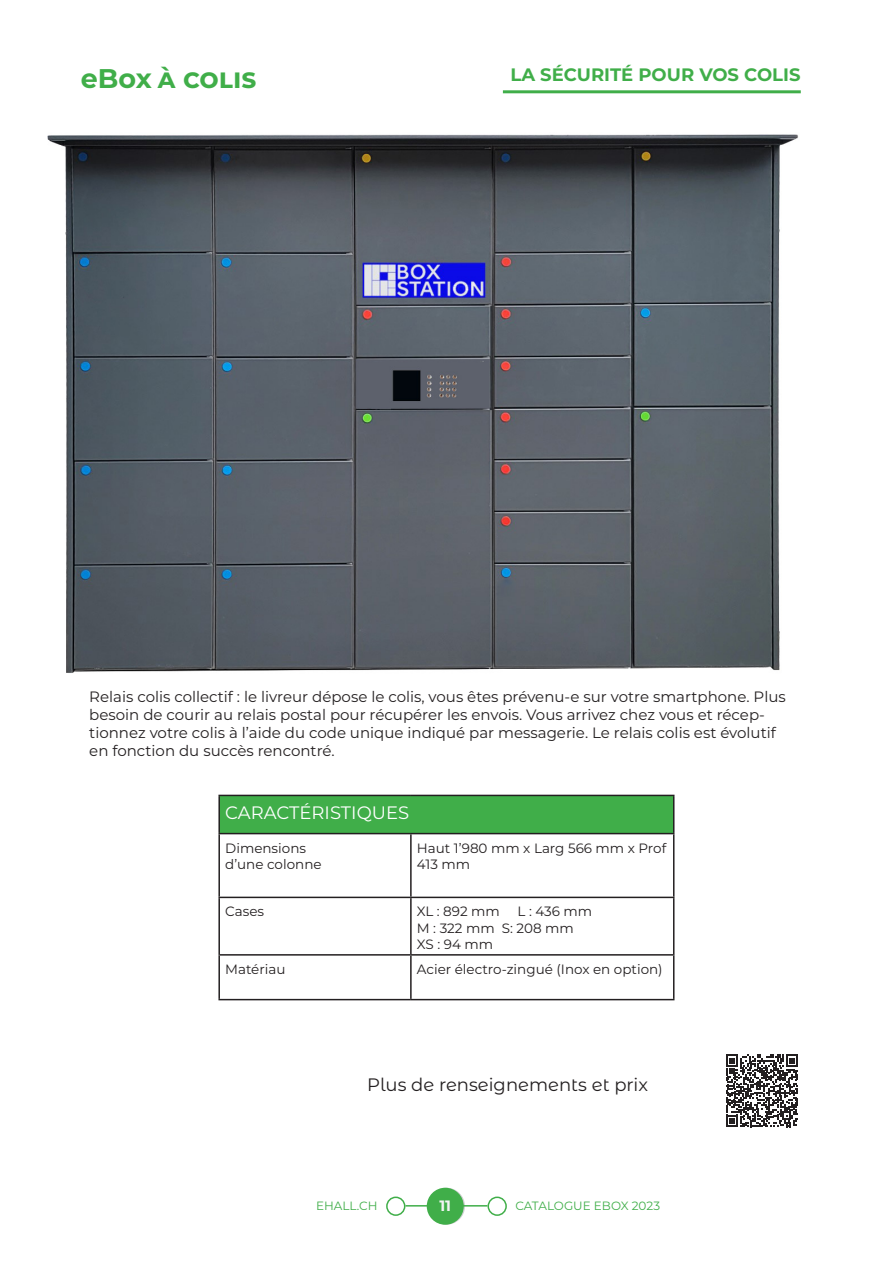
<style>
.page{position:relative;width:893px;height:1263px;background:#fff}
.page>*{position:absolute;margin:0;border:0;box-sizing:border-box;transform-origin:0 0}
.t1{font:700 27px "Montserrat";color:#40ae49}
.t2{font:18px "Montserrat Alternates";color:#231f20}
.t3{font:700 18px "Montserrat";color:#40ae49}
.t4{font:18px "Montserrat";color:#fff}
.t5{font:15px/18px "Montserrat";color:#231f20}
.t6{font:700 15px "Montserrat";color:#f2f3f4}
.t7{font:13.5px/16.2px "Montserrat";color:#231f20}
.t8{font:12px "Montserrat";color:#40ae49}
</style>
<div class="page">
<svg style="left:428px;top:1188px;width:37px;height:37px"></svg>
<div style="left:427px;top:1188px;width:37px;height:37px;background:#40ae49;border-radius:50%"></div>
<div style="left:386px;top:1196px;width:19px;height:20px;border:2px solid #40ae49;border-radius:50%"></div>
<div style="left:487px;top:1196px;width:20px;height:20px;border:2px solid #40ae49;border-radius:50%"></div>
<hr style="left:405px;top:1205px;width:82px;height:1px;background:#40ae49">
<hr style="left:503px;top:90px;width:298px;height:3px;background:#40ae49">
<div style="left:219px;top:795px;width:455px;height:38px;background:#40ae49"></div>
<hr style="left:218px;top:795px;width:193px;height:1px;background:#231f20">
<hr style="left:218px;top:796px;width:2px;height:37px;background:#231f20">
<hr style="left:411px;top:795px;width:263px;height:1px;background:#231f20">
<hr style="left:673px;top:796px;width:1px;height:37px;background:#231f20">
<hr style="left:218px;top:833px;width:193px;height:1px;background:#231f20">
<hr style="left:218px;top:834px;width:2px;height:63px;background:#231f20">
<hr style="left:411px;top:833px;width:263px;height:1px;background:#231f20">
<hr style="left:410px;top:834px;width:2px;height:63px;background:#231f20">
<hr style="left:673px;top:834px;width:1px;height:63px;background:#231f20">
<hr style="left:218px;top:897px;width:193px;height:1px;background:#231f20">
<hr style="left:218px;top:898px;width:2px;height:56px;background:#231f20">
<hr style="left:411px;top:897px;width:263px;height:1px;background:#231f20">
<hr style="left:410px;top:898px;width:2px;height:56px;background:#231f20">
<hr style="left:673px;top:898px;width:1px;height:56px;background:#231f20">
<hr style="left:218px;top:954px;width:193px;height:1px;background:#231f20">
<hr style="left:218px;top:955px;width:2px;height:44px;background:#231f20">
<hr style="left:411px;top:954px;width:263px;height:1px;background:#231f20">
<hr style="left:410px;top:955px;width:2px;height:44px;background:#231f20">
<hr style="left:673px;top:955px;width:1px;height:44px;background:#231f20">
<hr style="left:218px;top:999px;width:193px;height:1px;background:#231f20">
<hr style="left:411px;top:999px;width:263px;height:1px;background:#231f20">
<svg style="left:726px;top:1054px;width:72px;height:73px"></svg>
<img style="left:47px;top:134px;width:751px;height:539px">
<p class="t1" style="left:81px;top:59px;width:177px">eBox à COLIS</p>
<p class="t3" style="left:510px;top:61px;width:292px">LA SÉCURITÉ POUR VOS COLIS</p>
<p class="t5" style="left:89px;top:687px;width:698px">Relais colis collectif : le livreur dépose le colis, vous êtes prévenu-e sur votre smartphone. Plus besoin de courir au relais postal pour récupérer les envois. Vous arrivez chez vous et récep&shy;tionnez votre colis à l’aide du code unique indiqué par messagerie. Le relais colis est évolutif en fonction du succès rencontré.</p>
<p class="t4" style="left:225px;top:800px;width:185px">CARACTÉRISTIQUES</p>
<p class="t7" style="left:225px;top:839px;width:82px">Dimensions</p>
<p class="t7" style="left:225px;top:855px;width:98px">d’une colonne</p>
<p class="t7" style="left:417px;top:839px;width:251px">Haut 1’980 mm x Larg 566 mm x Prof<br>413 mm</p>
<p class="t7" style="left:225px;top:903px;width:40px">Cases</p>
<p class="t7" style="left:417px;top:903px;width:85px">XL : 892 mm</p>
<p class="t7" style="left:518px;top:903px;width:76px">L : 436 mm</p>
<p class="t7" style="left:417px;top:919px;width:158px">M : 322 mm S: 208 mm</p>
<p class="t7" style="left:417px;top:935px;width:78px">XS : 94 mm</p>
<p class="t7" style="left:225px;top:960px;width:62px">Matériau</p>
<p class="t7" style="left:417px;top:960px;width:247px">Acier électro-zingué (Inox en option)</p>
<p class="t2" style="left:367px;top:1072px;width:282px">Plus de renseignements et prix</p>
<p class="t8" style="left:316px;top:1197px;width:63px">EHALL.CH</p>
<p class="t6" style="left:439px;top:1195px;width:13px">11</p>
<p class="t8" style="left:515px;top:1197px;width:146px">CATALOGUE EBOX 2023</p>
</div>
